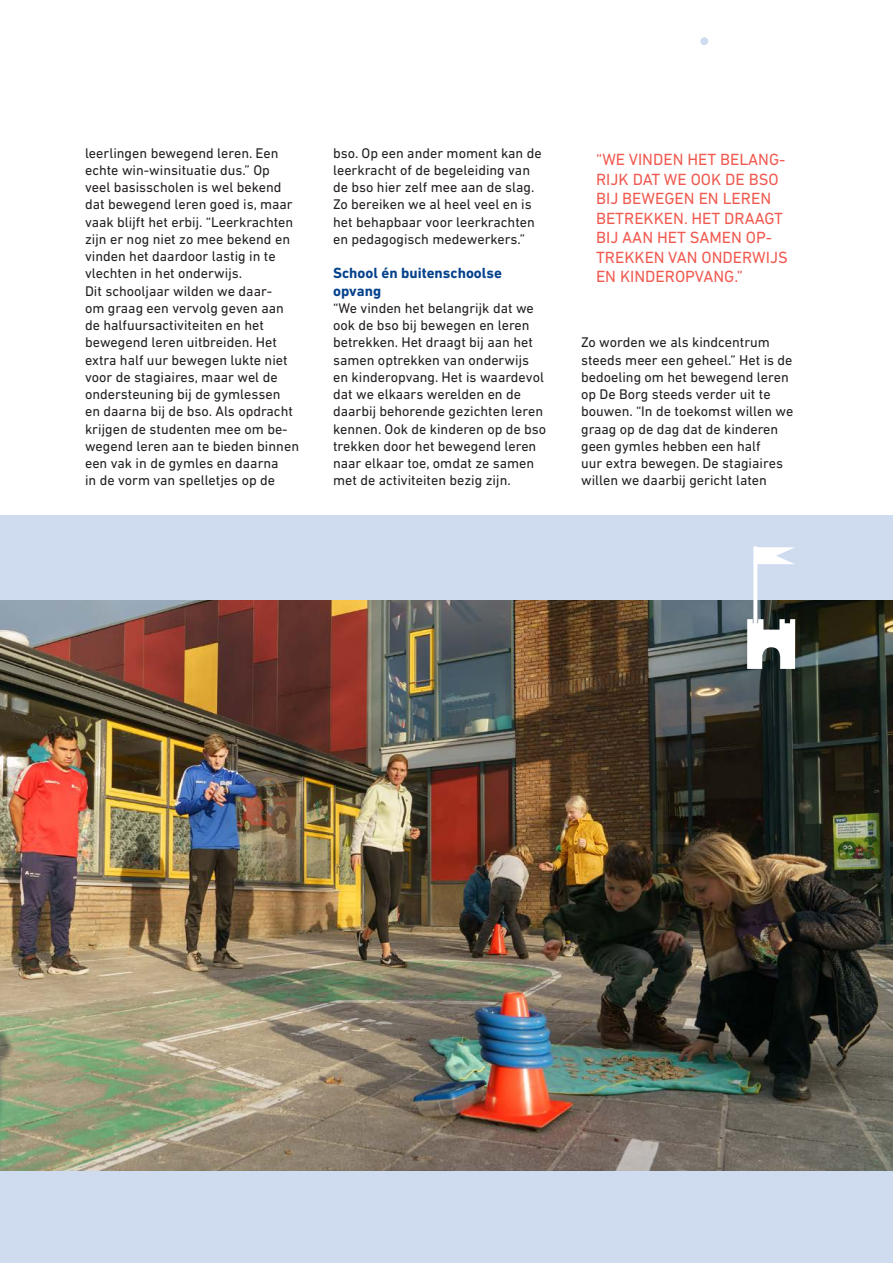
<style>
.page{position:relative;width:893px;height:1263px;background:#fff}
.page>*{position:absolute;margin:0;border:0;box-sizing:border-box;transform-origin:0 0}
.platte_tekst{font:16.5px/19.5px "DIN Next LT Pro";color:#f05a50}
.t1{font:700 15px "DIN Next LT Pro";color:#05428c}
.t2{font:14.25px/17.2px "DIN Next LT Pro";color:#231f20}
</style>
<div class="page">
<div style="left:0;top:516px;width:893px;height:747px;background:#cfdcef"></div>
<img style="left:0;top:601px;width:893px;height:569px">
<div style="left:700px;top:37px;width:8px;height:8px;background:#cfdcef;border-radius:50%"></div>
<svg style="left:747px;top:619px;width:48px;height:50px;background:#c8cbcb"></svg>
<svg style="left:753px;top:546px;width:4px;height:83px"></svg>
<svg style="left:757px;top:547px;width:38px;height:17px"></svg>
<p class="t2" style="left:85px;top:144px;width:210px">leerlingen bewegend leren. Een echte win-winsituatie dus.” Op veel basisscholen is wel bekend dat bewegend leren goed is, maar vaak blijft het erbij. “Leerkrachten zijn er nog niet zo mee bekend en vinden het daardoor lastig in te vlechten in het onderwijs.</p>
<p class="t2" style="left:85px;top:282px;width:216px">Dit schooljaar wilden we daar-<br>om graag een vervolg geven aan de halfuursactiviteiten en het bewegend leren uitbreiden. Het extra half uur bewegen lukte niet voor de stagiaires, maar wel de ondersteuning bij de gymlessen en daarna bij de bso. Als opdracht krijgen de studenten mee om be&shy;wegend leren aan te bieden binnen een vak in de gymles en daarna<br>in de vorm van spelletjes op de</p>
<p class="t2" style="left:333px;top:144px;width:210px">bso. Op een ander moment kan de leerkracht of de begeleiding van de bso hier zelf mee aan de slag.<br>Zo bereiken we al heel veel en is het behapbaar voor leerkrachten en pedagogisch medewerkers.”</p>
<p class="t1" style="left:333px;top:264px;width:170px">School én buitenschoolse</p>
<p class="t1" style="left:333px;top:282px;width:50px">opvang</p>
<p class="t2" style="left:333px;top:299px;width:215px">“We vinden het belangrijk dat we ook de bso bij bewegen en leren betrekken. Het draagt bij aan het samen optrekken van onderwijs en kinderopvang. Het is waardevol dat we elkaars werelden en de daarbij behorende gezichten leren kennen. Ook de kinderen op de bso trekken door het bewegend leren naar elkaar toe, omdat ze samen met de activiteiten bezig zijn.</p>
<p class="platte_tekst" style="left:596px;top:150px;width:193px">“WE VINDEN HET BELANG-<br>RIJK DAT WE OOK DE BSO<br>BIJ BEWEGEN EN LEREN<br>BETREKKEN. HET DRAAGT<br>BIJ AAN HET SAMEN OP-<br>TREKKEN VAN ONDERWIJS<br>EN KINDEROPVANG.”</p>
<p class="t2" style="left:581px;top:334px;width:214px">Zo worden we als kindcentrum steeds meer een geheel.” Het is de bedoeling om het bewegend leren op De Borg steeds verder uit te bouwen. “In de toekomst willen we graag op de dag dat de kinderen geen gymles hebben een half<br>uur extra bewegen. De stagiaires willen we daarbij gericht laten</p>
</div>
